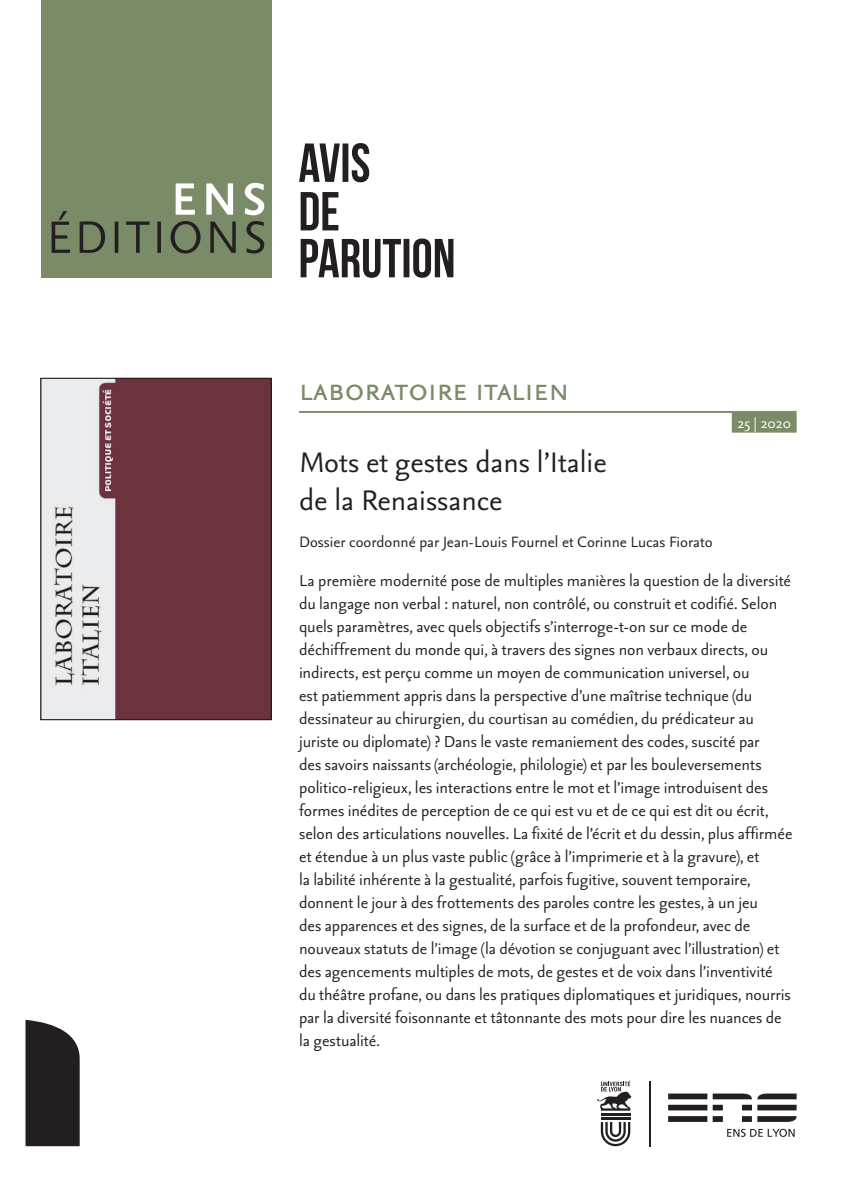
<style>
.page{position:relative;width:842px;height:1191px;background:#fff}
.page>*{position:absolute;margin:0;border:0;box-sizing:border-box;transform-origin:0 0}
.t1{font:38px "Seria Sans Pro";color:#798b67}
.t2{font:34px/38px "Seria Sans Pro";color:#231f20}
.t3{font:19px/23px "Seria Sans Pro";letter-spacing:-.005em;color:#231f20}
.t4{font:18px "Seria Sans Pro";color:#231f20}
.t5{font:18px "Seria Sans Pro";color:#fff}
</style>
<div class="page">
<svg style="left:26px;top:1020px;width:54px;height:126px;background:#322f30"></svg>
<svg style="left:601px;top:1122px;width:29px;height:24px"></svg>
<hr style="left:601px;top:1117px;width:29px;height:2px;background:#231f20">
<hr style="left:601px;top:1113px;width:29px;height:2px;background:#231f20">
<svg style="left:597px;top:1080px;width:34px;height:30px"></svg>
<hr style="left:650px;top:1081px;width:1px;height:65px;background:#231f20">
<svg style="left:668px;top:1093px;width:39px;height:28px"></svg>
<svg style="left:713px;top:1093px;width:84px;height:29px"></svg>
<svg style="left:727px;top:1128px;width:68px;height:8px"></svg>
<hr style="left:299px;top:411px;width:498px;height:2px;background:#798b67">
<div style="left:732px;top:412px;width:65px;height:20px;background:#798b67"></div>
<img style="left:43px;top:380px;width:226px;height:338px">
<div style="left:41px;top:378px;width:230px;height:342px;border:1px solid #231f20"></div>
<div style="left:41px;top:0;width:230px;height:278px;background:#798b67"></div>
<svg style="left:52px;top:183px;width:212px;height:70px"></svg>
<svg style="left:301px;top:238px;width:152px;height:40px"></svg>
<svg style="left:301px;top:192px;width:37px;height:38px"></svg>
<svg style="left:299px;top:143px;width:70px;height:39px"></svg>
<h1 class="t1" style="left:299px;top:364px;width:271px">laboratoire italien</h1>
<p class="t5" style="left:737px;top:411px;width:55px">25 | 2020</p>
<h2 class="t2" style="left:299px;top:441px;width:309px">Mots et gestes dans l’Italie de la Renaissance</h2>
<p class="t4" style="left:299px;top:530px;width:415px">Dossier coordonné par Jean-Louis Fournel et Corinne Lucas Fiorato</p>
<p class="t3" style="left:299px;top:568px;width:495px">La première modernité pose de multiples manières la question de la diversité du langage non verbal : naturel, non contrôlé, ou construit et codifié. Selon quels paramètres, avec quels objectifs s’interroge-t-on sur ce mode de déchiffrement du monde qui, à travers des signes non verbaux directs, ou indirects, est perçu comme un moyen de communication universel, ou<br>est patiemment appris dans la perspective d’une maîtrise technique (du dessinateur au chirurgien, du courtisan au comédien, du prédicateur au juriste ou diplomate) ? Dans le vaste remaniement des codes, suscité par<br>des savoirs naissants (archéologie, philologie) et par les bouleversements politico-religieux, les interactions entre le mot et l’image introduisent des formes inédites de perception de ce qui est vu et de ce qui est dit ou écrit, selon des articulations nouvelles. La fixité de l’écrit et du dessin, plus affirmée et étendue à un plus vaste public (grâce à l’imprimerie et à la gravure), et<br>la labilité inhérente à la gestualité, parfois fugitive, souvent temporaire, donnent le jour à des frottements des paroles contre les gestes, à un jeu<br>des apparences et des signes, de la surface et de la profondeur, avec de nouveaux statuts de l’image (la dévotion se conjuguant avec l’illustration) et des agencements multiples de mots, de gestes et de voix dans l’inventivité du théâtre profane, ou dans les pratiques diplomatiques et juridiques, nourris par la diversité foisonnante et tâtonnante des mots pour dire les nuances de la gestualité.</p>
</div>
